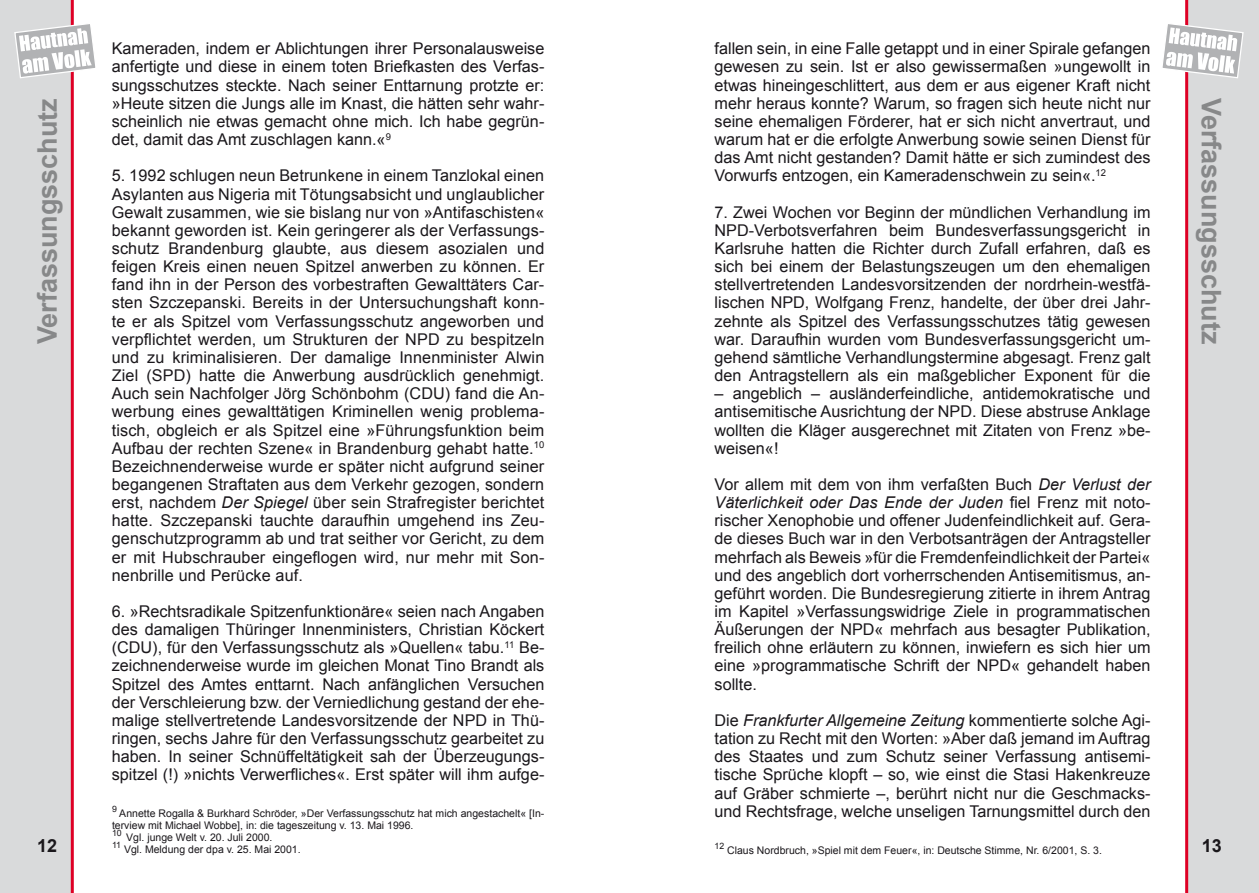
<style>
.page{position:relative;width:1259px;height:893px;background:#fff}
.page>*{position:absolute;margin:0;border:0;box-sizing:border-box;transform-origin:0 0}
.t1{font:700 27px "Arial";color:#878889}
.t2{font:700 18px "Arial";color:#1a171b}
.t3{font:16.2px/18.1px "Arial";color:#1a171b;text-align:justify}
.t4{font:10.5px/12px "Arial";color:#1a171b}
.t5{font:8.7px "Arial";color:#1a171b}
.s1{font-style:italic}
</style>
<div class="page">
<div style="left:0;top:0;width:74px;height:893px;background:#d9dadb"></div>
<svg style="left:14px;top:22px;width:82px;height:57px"></svg>
<div style="left:1185px;top:0;width:74px;height:893px;background:#d9dadb"></div>
<svg style="left:1162px;top:22px;width:82px;height:57px"></svg>
<p class="t3" style="left:714px;top:40px;width:437px">fallen sein, in eine Falle getappt und in einer Spirale gefangen gewesen zu sein. Ist er also gewissermaßen »ungewollt in etwas hineingeschlittert, aus dem er aus eigener Kraft nicht mehr heraus konnte? Warum, so fragen sich heute nicht nur seine ehemaligen Förderer, hat er sich nicht anvertraut, und warum hat er die erfolgte Anwerbung sowie seinen Dienst für das Amt nicht gestanden? Damit hätte er sich zumindest des Vorwurfs entzogen, ein Kameradenschwein zu sein«.<sup>12</sup></p>
<p class="t3" style="left:714px;top:203px;width:437px">7. Zwei Wochen vor Beginn der mündlichen Verhandlung im NPD-Verbotsverfahren beim Bundesverfassungsgericht in Karlsruhe hatten die Richter durch Zufall erfahren, daß es sich bei einem der Belastungszeugen um den ehemaligen stellvertretenden Landesvorsitzenden der nordrhein-westfä&shy;lischen NPD, Wolfgang Frenz, handelte, der über drei Jahr&shy;zehnte als Spitzel des Verfassungsschutzes tätig gewesen war. Daraufhin wurden vom Bundesverfassungsgericht um&shy;gehend sämtliche Verhandlungstermine abgesagt. Frenz galt den Antragstellern als ein maßgeblicher Exponent für die</p>
<p class="t3" style="left:714px;top:385px;width:437px">– angeblich – ausländerfeindliche, antidemokratische und antisemitische Ausrichtung der NPD. Diese abstruse Anklage wollten die Kläger ausgerechnet mit Zitaten von Frenz »be&shy;weisen«!</p>
<p class="t3" style="left:714px;top:475px;width:437px">Vor allem mit dem von ihm verfaßten Buch <span class="s1">Der Verlust der Väterlichkeit oder Das Ende der Juden</span> fiel Frenz mit noto&shy;rischer Xenophobie und offener Judenfeindlichkeit auf. Gera&shy;de dieses Buch war in den Verbotsanträgen der Antragsteller mehrfach als Beweis »für die Fremdenfeindlichkeit der Partei« und des angeblich dort vorherrschenden Antisemitismus, an&shy;geführt worden. Die Bundesregierung zitierte in ihrem Antrag im Kapitel »Verfassungswidrige Ziele in programmatischen Äußerungen der NPD« mehrfach aus besagter Publikation, freilich ohne erläutern zu können, inwiefern es sich hier um eine »programmatische Schrift der NPD« gehandelt haben sollte.</p>
<p class="t3" style="left:714px;top:711px;width:437px">Die <span class="s1">Frankfurter Allgemeine Zeitung</span> kommentierte solche Agi&shy;tation zu Recht mit den Worten: »Aber daß jemand im Auftrag des Staates und zum Schutz seiner Verfassung antisemi&shy;tische Sprüche klopft – so, wie einst die Stasi Hakenkreuze auf Gräber schmierte –, berührt nicht nur die Geschmacks&shy;und Rechtsfrage, welche unseligen Tarnungsmittel durch den</p>
<p class="t3" style="left:112px;top:40px;width:434px">Kameraden, indem er Ablichtungen ihrer Personalausweise anfertigte und diese in einem toten Briefkasten des Verfas&shy;sungsschutzes steckte. Nach seiner Enttarnung protzte er: »Heute sitzen die Jungs alle im Knast, die hätten sehr wahr&shy;scheinlich nie etwas gemacht ohne mich. Ich habe gegrün&shy;det, damit das Amt zuschlagen kann.«<sup>9</sup></p>
<p class="t3" style="left:112px;top:167px;width:434px">5. 1992 schlugen neun Betrunkene in einem Tanzlokal einen Asylanten aus Nigeria mit Tötungsabsicht und unglaublicher Gewalt zusammen, wie sie bislang nur von »Antifaschisten« bekannt geworden ist. Kein geringerer als der Verfassungs&shy;schutz Brandenburg glaubte, aus diesem asozialen und feigen Kreis einen neuen Spitzel anwerben zu können. Er fand ihn in der Person des vorbestraften Gewalttäters Car&shy;sten Szczepanski. Bereits in der Untersuchungshaft konn&shy;te er als Spitzel vom Verfassungsschutz angeworben und verpflichtet werden, um Strukturen der NPD zu bespitzeln und zu kriminalisieren. Der damalige Innenminister Alwin Ziel (SPD) hatte die Anwerbung ausdrücklich genehmigt.<br>Auch sein Nachfolger Jörg Schönbohm (CDU) fand die An&shy;werbung eines gewalttätigen Kriminellen wenig problema&shy;tisch, obgleich er als Spitzel eine »Führungsfunktion beim Aufbau der rechten Szene« in Brandenburg gehabt hatte.<sup>10<br></sup>Bezeichnenderweise wurde er später nicht aufgrund seiner begangenen Straftaten aus dem Verkehr gezogen, sondern erst, nachdem <span class="s1">Der Spiegel</span> über sein Strafregister berichtet hatte. Szczepanski tauchte daraufhin umgehend ins Zeu&shy;genschutzprogramm ab und trat seither vor Gericht, zu dem er mit Hubschrauber eingeflogen wird, nur mehr mit Son&shy;nenbrille und Perücke auf.</p>
<p class="t3" style="left:112px;top:602px;width:434px">6. »Rechtsradikale Spitzenfunktionäre« seien nach Angaben des damaligen Thüringer Innenministers, Christian Köckert (CDU), für den Verfassungsschutz als »Quellen« tabu.<sup>11</sup> Be&shy;zeichnenderweise wurde im gleichen Monat Tino Brandt als Spitzel des Amtes enttarnt. Nach anfänglichen Versuchen der Verschleierung bzw. der Verniedlichung gestand der ehe&shy;malige stellvertretende Landesvorsitzende der NPD in Thü&shy;ringen, sechs Jahre für den Verfassungsschutz gearbeitet zu haben. In seiner Schnüffeltätigkeit sah der Überzeugungs&shy;spitzel (!) »nichts Verwerfliches«. Erst später will ihm aufge-</p>
<h1 class="t1" style="left:29px;top:344px;width:248px;rotate:-90deg">Verfassungsschutz</h1>
<h1 class="t1" style="left:1229px;top:98px;width:248px;rotate:90deg">Verfassungsschutz</h1>
<p class="t5" style="left:112px;top:803px;width:6px">9</p>
<p class="t4" style="left:112px;top:807px;width:434px;text-indent:7px">Annette Rogalla &amp; Burkhard Schröder, »Der Verfassungsschutz hat mich angestachelt« [In&shy;terview mit Michael Wobbe], in: die tageszeitung v. 13. Mai 1996.</p>
<p class="t5" style="left:112px;top:827px;width:11px">10</p>
<p class="t4" style="left:126px;top:831px;width:148px">Vgl. junge Welt v. 20. Juli 2000.</p>
<p class="t5" style="left:112px;top:839px;width:11px">11</p>
<p class="t4" style="left:124px;top:843px;width:178px">Vgl. Meldung der dpa v. 25. Mai 2001.</p>
<p class="t5" style="left:714px;top:840px;width:11px">12</p>
<p class="t2" style="left:37px;top:834px;width:22px">12</p>
<p class="t2" style="left:1201px;top:834px;width:22px">13</p>
<p class="t4" style="left:727px;top:844px;width:376px">Claus Nordbruch, »Spiel mit dem Feuer«, in: Deutsche Stimme, Nr. 6/2001, S. 3.</p>
</div>
